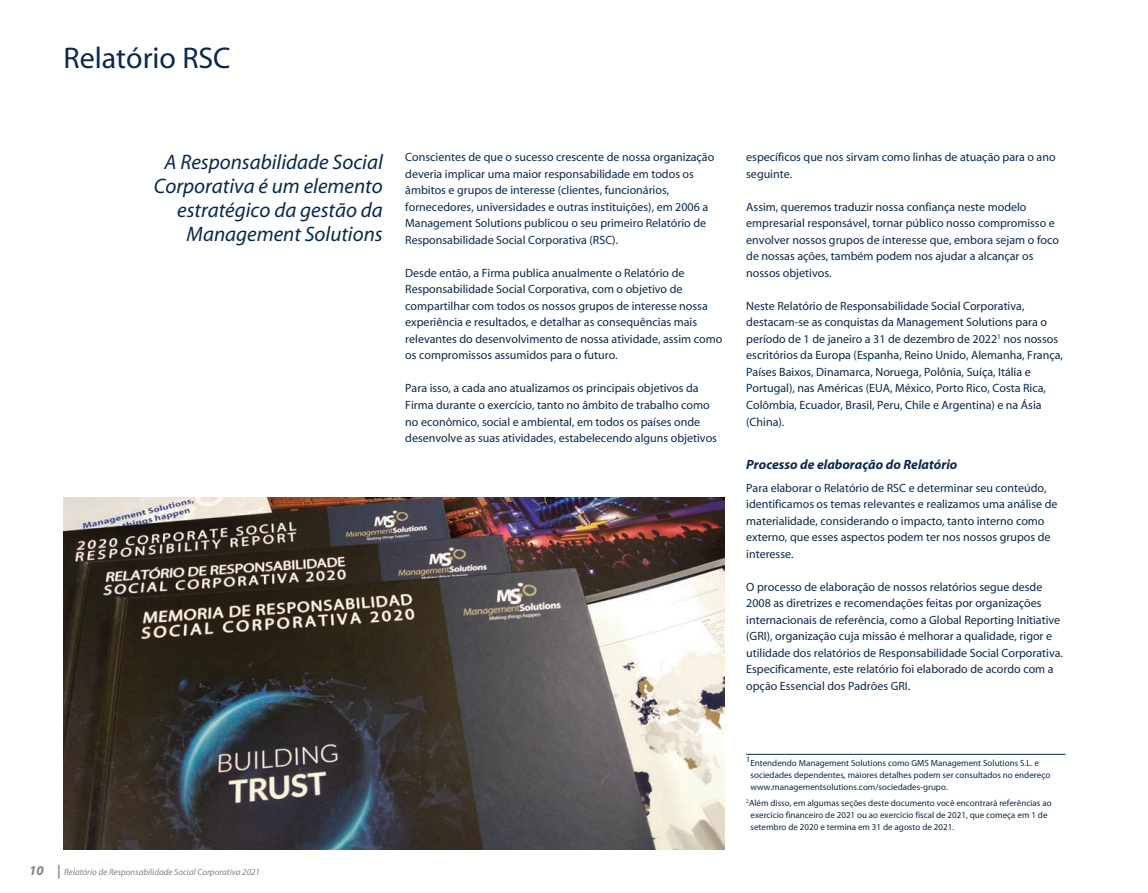
<style>
.page{position:relative;width:1148px;height:893px;background:#fff}
.page>*{position:absolute;margin:0;border:0;box-sizing:border-box;transform-origin:0 0}
.t1{font:30px "Myriad";color:#0a294a}
.t2{font:italic 21px/24px "Myriad";color:#0a294a;text-align:right}
.t3{font:italic 700 13.5px "Myriad";color:#0a294a}
.t4{font:12px/16.5px "Myriad";color:#0a294a}
.t5{font:9px/12px "Myriad";color:#0a294a}
.t6{font:italic 9px "Myriad";color:#808285}
.t7{font:8.1px "Myriad";color:#0a294a}
.s1{font-weight:700;font-size:13.5px}
</style>
<div class="page">
<img style="left:64px;top:498px;width:660px;height:351px">
<hr style="left:746px;top:754px;width:319px;height:1px;background:#0a294a">
<h1 class="t1" style="left:64px;top:43px;width:169px">Relatório RSC</h1>
<h2 class="t2" style="left:154px;top:151px;width:230px">A Responsabilidade Social<br>Corporativa é um elemento estratégico da gestão da<br>Management Solutions</h2>
<p class="t4" style="left:405px;top:150px;width:311px">Conscientes de que o sucesso crescente de nossa organização deveria implicar uma maior responsabilidade em todos os âmbitos e grupos de interesse (clientes, funcionários, fornecedores, universidades e outras instituições), em 2006 a Management Solutions publicou o seu primeiro Relatório de Responsabilidade Social Corporativa (RSC).</p>
<p class="t4" style="left:405px;top:265px;width:319px">Desde então, a Firma publica anualmente o Relatório de Responsabilidade Social Corporativa, com o objetivo de compartilhar com todos os nossos grupos de interesse nossa experiência e resultados, e detalhar as consequências mais relevantes do desenvolvimento de nossa atividade, assim como os compromissos assumidos para o futuro.</p>
<p class="t4" style="left:405px;top:381px;width:313px">Para isso, a cada ano atualizamos os principais objetivos da Firma durante o exercício, tanto no âmbito de trabalho como no econômico, social e ambiental, em todos os países onde desenvolve as suas atividades, estabelecendo alguns objetivos</p>
<p class="t4" style="left:746px;top:150px;width:311px">específicos que nos sirvam como linhas de atuação para o ano seguinte.</p>
<p class="t4" style="left:746px;top:199px;width:314px">Assim, queremos traduzir nossa confiança neste modelo empresarial responsável, tornar público nosso compromisso e envolver nossos grupos de interesse que, embora sejam o foco de nossas ações, também podem nos ajudar a alcançar os nossos objetivos.</p>
<p class="t4" style="left:746px;top:298px;width:318px">Neste Relatório de Responsabilidade Social Corporativa, destacam-se as conquistas da Management Solutions para o período de 1 de janeiro a 31 de dezembro de 2022<sup>1</sup> nos nossos escritórios da Europa (Espanha, Reino Unido, Alemanha, França, Países Baixos, Dinamarca, Noruega, Polônia, Suíça, Itália e Portugal), nas Américas (EUA, México, Porto Rico, Costa Rica, Colômbia, Ecuador, Brasil, Peru, Chile e Argentina) e na Ásia (China).</p>
<p class="t3" style="left:746px;top:457px;width:213px">Processo de elaboração do Relatório</p>
<p class="t4" style="left:746px;top:480px;width:313px">Para elaborar o Relatório de RSC e determinar seu conteúdo, identificamos os temas relevantes e realizamos uma análise de materialidade, considerando o impacto, tanto interno como externo, que esses aspectos podem ter nos nossos grupos de interesse.</p>
<p class="t4" style="left:746px;top:579px;width:318px">O processo de elaboração de nossos relatórios segue desde 2008 as diretrizes e recomendações feitas por organizações internacionais de referência, como a Global Reporting Initiative (GRI), organização cuja missão é melhorar a qualidade, rigor e utilidade dos relatórios de Responsabilidade Social Corporativa.<br>Especificamente, este relatório foi elaborado de acordo com a opção Essencial dos Padrões GRI.</p>
<p class="t6" style="left:29px;top:868px;width:232px"><span class="s1">10 |</span> Relatório de Responsabilidade Social Corporativa 2021</p>
<p class="t7" style="left:746px;top:754px;width:6px">1</p>
<p class="t5" style="left:750px;top:757px;width:301px">Entendendo Management Solutions como GMS Management Solutions S.L. e sociedades dependentes, maiores detalhes podem ser consultados no endereço www.managementsolutions.com/sociedades-grupo.</p>
<p class="t5" style="left:750px;top:797px;width:303px;text-indent:-4px"><sup>2</sup>Além disso, em algumas seções deste documento você encontrará referências ao exercício financeiro de 2021 ou ao exercício fiscal de 2021, que começa em 1 de setembro de 2020 e termina em 31 de agosto de 2021.</p>
</div>
